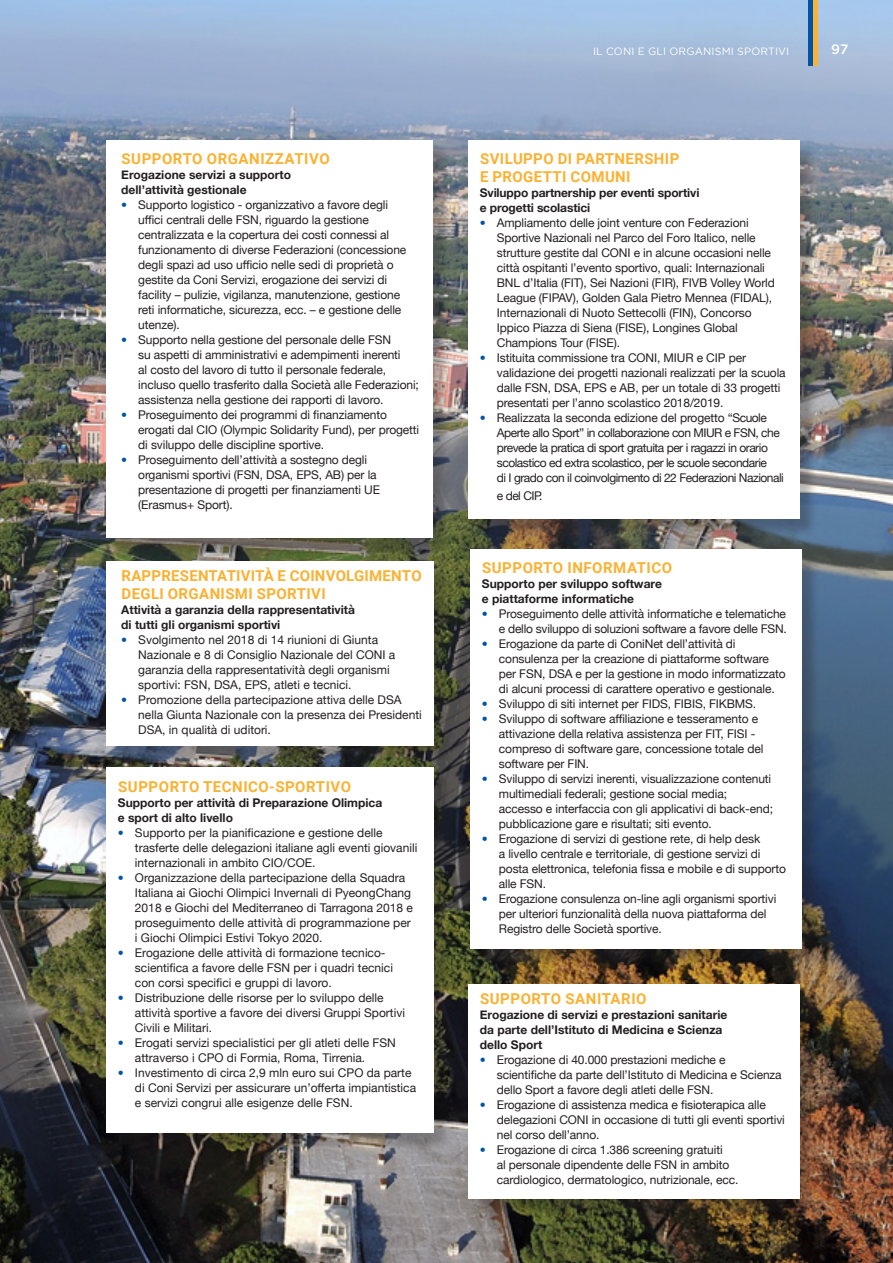
<style>
.page{position:relative;width:893px;height:1263px;background:#fff}
.page>*{position:absolute;margin:0;border:0;box-sizing:border-box;transform-origin:0 0}
.t1{font:700 15px/18px "Roboto";letter-spacing:.025em;color:#fbb131}
.t2{font:500 13.5px "Gotham";color:#fff}
.t3{font:12px/15px "Helvetica Neue";letter-spacing:-.01em;color:#231f20}
.t4{font:700 12px/15px "Helvetica Neue";color:#231f20}
.t5{font:12px/15px "Helvetica Neue";letter-spacing:-.04em;color:#231f20}
.t6{font:10.5px "Gotham";letter-spacing:.015em;color:#fff}
.s1{font-weight:500;color:#0154a6}
</style>
<div class="page">
<img style="left:0;top:0;width:893px;height:1263px">
<hr style="left:813px;top:0;width:4px;height:66px;background:#fbb131">
<hr style="left:809px;top:0;width:4px;height:66px;background:#0154a6">
<div style="left:109px;top:143px;width:343px;height:414px;background:#231f20;opacity:.3"></div>
<div style="left:106px;top:140px;width:327px;height:398px;background:#fff"></div>
<div style="left:108px;top:564px;width:344px;height:200px;background:#231f20;opacity:.3"></div>
<div style="left:106px;top:561px;width:327px;height:184px;background:#fff"></div>
<div style="left:470px;top:987px;width:348px;height:231px;background:#231f20;opacity:.3"></div>
<div style="left:468px;top:984px;width:331px;height:215px;background:#fff"></div>
<div style="left:470px;top:143px;width:348px;height:394px;background:#231f20;opacity:.3"></div>
<div style="left:468px;top:140px;width:331px;height:379px;background:#fff"></div>
<div style="left:108px;top:770px;width:344px;height:381px;background:#231f20;opacity:.3"></div>
<div style="left:106px;top:767px;width:327px;height:366px;background:#fff"></div>
<div style="left:472px;top:551px;width:348px;height:415px;background:#231f20;opacity:.3"></div>
<div style="left:470px;top:549px;width:331px;height:399px;background:#fff"></div>
<p class="t1" style="left:122px;top:149px;width:210px">SUPPORTO ORGANIZZATIVO</p>
<p class="t4" style="left:121px;top:168px;width:171px">Erogazione servizi a supporto</p>
<p class="t4" style="left:121px;top:183px;width:127px">dell’attività gestionale</p>
<p class="t3" style="left:138px;top:198px;width:270px;text-indent:-17px"><span class="s1">•</span> Supporto logistico - organizzativo a favore degli uffici centrali delle FSN, riguardo la gestione centralizzata e la copertura dei costi connessi al funzionamento di diverse Federazioni (concessione degli spazi ad uso ufficio nelle sedi di proprietà o gestite da Coni Servizi, erogazione dei servizi di facility – pulizie, vigilanza, manutenzione, gestione reti informatiche, sicurezza, ecc. – e gestione delle utenze).</p>
<p class="t3" style="left:138px;top:333px;width:282px;text-indent:-17px"><span class="s1">•</span> Supporto nella gestione del personale delle FSN<br>su aspetti di amministrativi e adempimenti inerenti<br>al costo del lavoro di tutto il personale federale, incluso quello trasferito dalla Società alle Federazioni; assistenza nella gestione dei rapporti di lavoro.</p>
<p class="t3" style="left:138px;top:408px;width:282px;text-indent:-17px"><span class="s1">•</span> Proseguimento dei programmi di finanziamento erogati dal CIO (Olympic Solidarity Fund), per progetti di sviluppo delle discipline sportive.</p>
<p class="t3" style="left:138px;top:453px;width:243px;text-indent:-17px"><span class="s1">•</span> Proseguimento dell’attività a sostegno degli organismi sportivi (FSN, DSA, EPS, AB) per la presentazione di progetti per finanziamenti UE (Erasmus+ Sport).</p>
<p class="t1" style="left:122px;top:566px;width:302px">RAPPRESENTATIVITÀ E COINVOLGIMENTO<br>DEGLI ORGANISMI SPORTIVI</p>
<p class="t4" style="left:121px;top:603px;width:235px">Attività a garanzia della rappresentatività</p>
<p class="t4" style="left:121px;top:618px;width:161px">di tutti gli organismi sportivi</p>
<p class="t3" style="left:138px;top:633px;width:259px;text-indent:-17px"><span class="s1">•</span> Svolgimento nel 2018 di 14 riunioni di Giunta Nazionale e 8 di Consiglio Nazionale del CONI a garanzia della rappresentatività degli organismi sportivi: FSN, DSA, EPS, atleti e tecnici.</p>
<p class="t3" style="left:138px;top:693px;width:285px;text-indent:-17px"><span class="s1">•</span> Promozione della partecipazione attiva delle DSA nella Giunta Nazionale con la presenza dei Presidenti<br>DSA, in qualità di uditori.</p>
<p class="t1" style="left:118px;top:777px;width:234px">SUPPORTO TECNICO-SPORTIVO</p>
<p class="t4" style="left:118px;top:795px;width:266px">Supporto per attività di Preparazione Olimpica e sport di alto livello</p>
<p class="t3" style="left:135px;top:825px;width:284px;text-indent:-17px"><span class="s1">•</span> Supporto per la pianificazione e gestione delle trasferte delle delegazioni italiane agli eventi giovanili internazionali in ambito CIO/COE.</p>
<p class="t3" style="left:135px;top:870px;width:280px;text-indent:-17px"><span class="s1">•</span> Organizzazione della partecipazione della Squadra Italiana ai Giochi Olimpici Invernali di PyeongChang 2018 e Giochi del Mediterraneo di Tarragona 2018 e proseguimento delle attività di programmazione per i Giochi Olimpici Estivi Tokyo 2020.</p>
<p class="t3" style="left:135px;top:945px;width:260px;text-indent:-17px"><span class="s1">•</span> Erogazione delle attività di formazione tecnico&shy;scientifica a favore delle FSN per i quadri tecnici con corsi specifici e gruppi di lavoro.</p>
<p class="t3" style="left:135px;top:990px;width:272px;text-indent:-17px"><span class="s1">•</span> Distribuzione delle risorse per lo sviluppo delle attività sportive a favore dei diversi Gruppi Sportivi<br>Civili e Militari.</p>
<p class="t3" style="left:135px;top:1035px;width:262px;text-indent:-17px"><span class="s1">•</span> Erogati servizi specialistici per gli atleti delle FSN attraverso i CPO di Formia, Roma, Tirrenia.</p>
<p class="t3" style="left:135px;top:1065px;width:283px;text-indent:-17px"><span class="s1">•</span> Investimento di circa 2,9 mln euro sui CPO da parte di Coni Servizi per assicurare un’offerta impiantistica e servizi congrui alle esigenze delle FSN.</p>
<p class="t6" style="left:593px;top:46px;width:198px">IL CONI E GLI ORGANISMI SPORTIVI</p>
<p class="t2" style="left:831px;top:42px;width:19px">97</p>
<p class="t1" style="left:480px;top:149px;width:201px">SVILUPPO DI PARTNERSHIP</p>
<p class="t1" style="left:480px;top:167px;width:152px">E PROGETTI COMUNI</p>
<p class="t4" style="left:480px;top:186px;width:221px">Sviluppo partnership per eventi sportivi</p>
<p class="t4" style="left:480px;top:201px;width:112px">e progetti scolastici</p>
<p class="t3" style="left:497px;top:216px;width:280px;text-indent:-17px"><span class="s1">•</span> Ampliamento delle joint venture con Federazioni Sportive Nazionali nel Parco del Foro Italico, nelle strutture gestite dal CONI e in alcune occasioni nelle città ospitanti l’evento sportivo, quali: Internazionali BNL d’Italia (FIT), Sei Nazioni (FIR), FIVB Volley World League (FIPAV), Golden Gala Pietro Mennea (FIDAL), Internazionali di Nuoto Settecolli (FIN), Concorso Ippico Piazza di Siena (FISE), Longines Global Champions Tour (FISE).</p>
<p class="t3" style="left:497px;top:351px;width:290px;text-indent:-17px"><span class="s1">•</span> Istituita commissione tra CONI, MIUR e CIP per validazione dei progetti nazionali realizzati per la scuola dalle FSN, DSA, EPS e AB, per un totale di 33 progetti presentati per l’anno scolastico 2018/2019.</p>
<p class="t5" style="left:497px;top:411px;width:289px;text-indent:-17px"><span class="s1">•</span> Realizzata la seconda edizione del progetto “Scuole Aperte allo Sport” in collaborazione con MIUR e FSN, che prevede la pratica di sport gratuita per i ragazzi in orario scolastico ed extra scolastico, per le scuole secondarie<br>di I grado con il coinvolgimento di 22 Federazioni Nazionali</p>
<p class="t3" style="left:497px;top:489px;width:47px">e del CIP.</p>
<p class="t1" style="left:482px;top:558px;width:192px">SUPPORTO INFORMATICO</p>
<p class="t4" style="left:482px;top:576px;width:181px">Supporto per sviluppo software</p>
<p class="t4" style="left:482px;top:591px;width:154px">e piattaforme informatiche</p>
<p class="t3" style="left:482px;top:607px;width:306px;text-align:right"><span class="s1">•</span> Proseguimento delle attività informatiche e telematiche e dello sviluppo di soluzioni software a favore delle FSN.</p>
<p class="t3" style="left:499px;top:637px;width:288px;text-indent:-17px"><span class="s1">•</span> Erogazione da parte di ConiNet dell’attività di consulenza per la creazione di piattaforme software per FSN, DSA e per la gestione in modo informatizzato di alcuni processi di carattere operativo e gestionale.</p>
<p class="t3" style="left:482px;top:697px;width:276px"><span class="s1">•</span> Sviluppo di siti internet per FIDS, FIBIS, FIKBMS.</p>
<p class="t3" style="left:499px;top:712px;width:266px;text-indent:-17px"><span class="s1">•</span> Sviluppo di software affiliazione e tesseramento e attivazione della relativa assistenza per FIT, FISI - compreso di software gare, concessione totale del software per FIN.</p>
<p class="t3" style="left:499px;top:772px;width:276px;text-indent:-17px"><span class="s1">•</span> Sviluppo di servizi inerenti, visualizzazione contenuti multimediali federali; gestione social media; accesso e interfaccia con gli applicativi di back-end; pubblicazione gare e risultati; siti evento.</p>
<p class="t3" style="left:499px;top:832px;width:289px;text-indent:-17px"><span class="s1">•</span> Erogazione di servizi di gestione rete, di help desk<br>a livello centrale e territoriale, di gestione servizi di posta elettronica, telefonia fissa e mobile e di supporto alle FSN.</p>
<p class="t3" style="left:499px;top:892px;width:279px;text-indent:-17px"><span class="s1">•</span> Erogazione consulenza on-line agli organismi sportivi per ulteriori funzionalità della nuova piattaforma del<br>Registro delle Società sportive.</p>
<p class="t1" style="left:480px;top:989px;width:168px">SUPPORTO SANITARIO</p>
<p class="t4" style="left:480px;top:1008px;width:249px">Erogazione di servizi e prestazioni sanitarie</p>
<p class="t4" style="left:480px;top:1023px;width:244px">da parte dell’Istituto di Medicina e Scienza dello Sport</p>
<p class="t3" style="left:497px;top:1053px;width:286px;text-indent:-17px"><span class="s1">•</span> Erogazione di 40.000 prestazioni mediche e scientifiche da parte dell’Istituto di Medicina e Scienza dello Sport a favore degli atleti delle FSN.</p>
<p class="t3" style="left:497px;top:1098px;width:290px;text-indent:-17px"><span class="s1">•</span> Erogazione di assistenza medica e fisioterapica alle delegazioni CONI in occasione di tutti gli eventi sportivi nel corso dell’anno.</p>
<p class="t3" style="left:497px;top:1143px;width:243px;text-indent:-17px"><span class="s1">•</span> Erogazione di circa 1.386 screening gratuiti<br>al personale dipendente delle FSN in ambito cardiologico, dermatologico, nutrizionale, ecc.</p>
</div>
